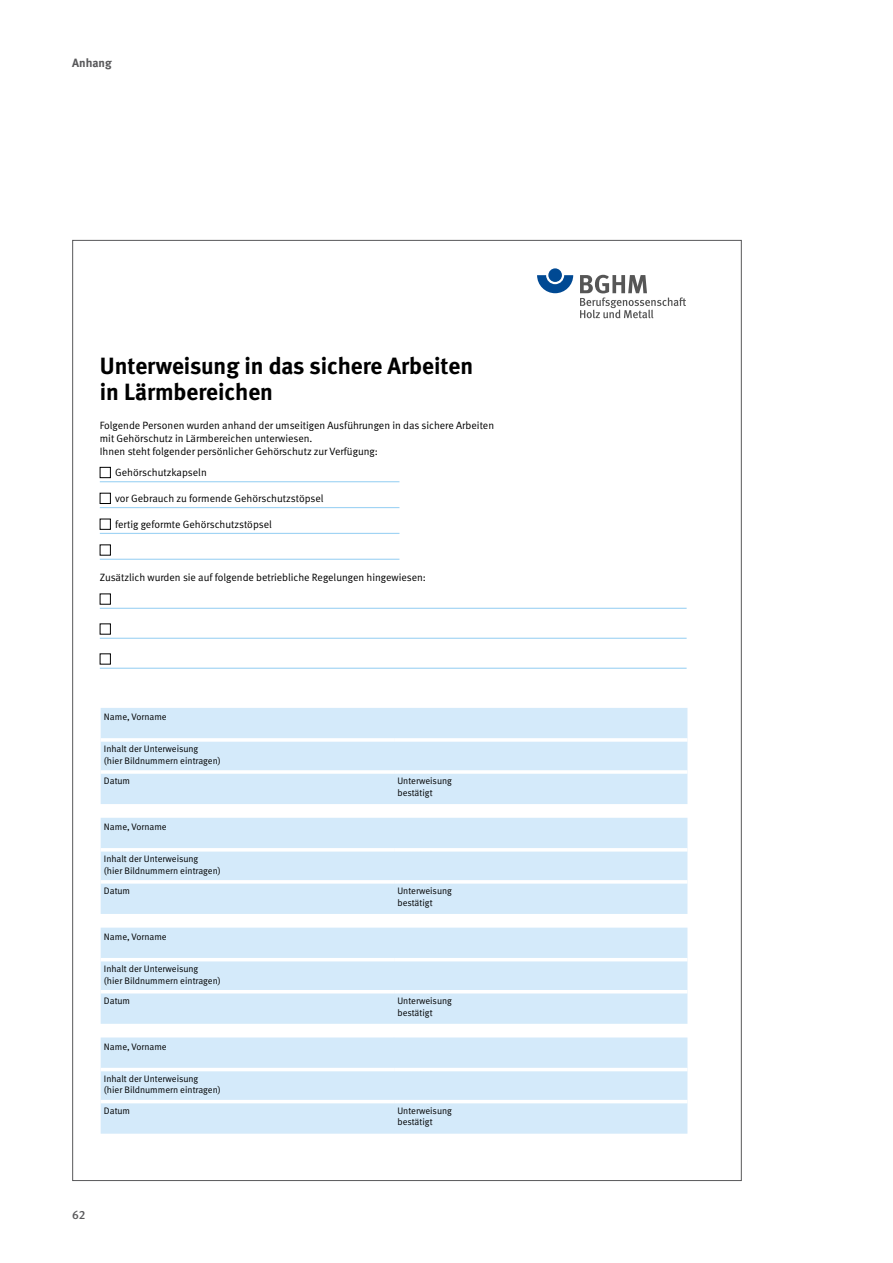
<style>
.page{position:relative;width:893px;height:1263px;background:#fff}
.page>*{position:absolute;margin:0;border:0;box-sizing:border-box;transform-origin:0 0}
.t1{font:700 23.55px/25.8px "DGUV Meta";color:#000}
.t2{font:700 12px "DGUV Meta";color:#58585a}
.t3{font:500 12px "DGUV Meta";color:#58585a}
.t4{font:10.5px/12.9px "DGUV Meta";color:#000}
.t5{font:9.45px/11.7px "DGUV Meta";color:#000}
</style>
<div class="page">
<svg style="left:580px;top:275px;width:106px;height:43px"></svg>
<svg style="left:537px;top:275px;width:36px;height:18px"></svg>
<div style="left:548px;top:268px;width:14px;height:14px;background:#004993;border-radius:50%"></div>
<div style="left:101px;top:708px;width:586px;height:96px;background:#d4eafa"></div>
<hr style="left:101px;top:738px;width:293px;height:4px;background:#fff">
<hr style="left:394px;top:738px;width:293px;height:4px;background:#fff">
<hr style="left:101px;top:770px;width:293px;height:4px;background:#fff">
<hr style="left:394px;top:770px;width:293px;height:4px;background:#f8fbfd">
<div style="left:101px;top:818px;width:586px;height:96px;background:#d4eafa"></div>
<hr style="left:101px;top:848px;width:293px;height:3px;background:#fff">
<hr style="left:394px;top:848px;width:293px;height:3px;background:#fff">
<svg style="left:101px;top:880px;width:293px;height:4px"></svg>
<hr style="left:394px;top:880px;width:293px;height:4px;background:#fff">
<div style="left:101px;top:928px;width:586px;height:96px;background:#d4eafa"></div>
<hr style="left:101px;top:958px;width:293px;height:3px;background:#fff">
<hr style="left:394px;top:958px;width:293px;height:3px;background:#fff">
<hr style="left:101px;top:990px;width:293px;height:3px;background:#fff">
<hr style="left:394px;top:990px;width:293px;height:3px;background:#fff">
<div style="left:101px;top:1037px;width:586px;height:97px;background:#d4eafa"></div>
<hr style="left:101px;top:1068px;width:293px;height:3px;background:#fff">
<hr style="left:394px;top:1068px;width:293px;height:3px;background:#fff">
<hr style="left:101px;top:1100px;width:293px;height:3px;background:#fff">
<hr style="left:394px;top:1100px;width:293px;height:3px;background:#fff">
<hr style="left:100px;top:608px;width:587px;height:1px;background:#a1d4f4">
<hr style="left:100px;top:638px;width:587px;height:1px;background:#a1d4f4">
<hr style="left:100px;top:668px;width:587px;height:1px;background:#a1d4f4">
<div style="left:100px;top:594px;width:11px;height:10px;border:1px solid #000"></div>
<div style="left:100px;top:624px;width:11px;height:10px;border:1px solid #000"></div>
<div style="left:100px;top:654px;width:11px;height:10px;border:1px solid #000"></div>
<hr style="left:100px;top:481px;width:299px;height:1px;background:#a1d4f4">
<hr style="left:100px;top:507px;width:299px;height:1px;background:#a1d4f4">
<hr style="left:100px;top:533px;width:299px;height:1px;background:#a1d4f4">
<hr style="left:100px;top:559px;width:299px;height:1px;background:#a1d4f4">
<div style="left:100px;top:467px;width:11px;height:11px;border:1px solid #000"></div>
<div style="left:100px;top:493px;width:11px;height:11px;border:1px solid #000"></div>
<div style="left:100px;top:519px;width:11px;height:11px;border:1px solid #000"></div>
<div style="left:100px;top:545px;width:11px;height:10px;border:1px solid #000"></div>
<p class="t2" style="left:72px;top:56px;width:41px">Anhang</p>
<p class="t1" style="left:100px;top:354px;width:375px">Unterweisung in das sichere Arbeiten in Lärmbereichen</p>
<p class="t4" style="left:100px;top:419px;width:396px">Folgende Personen wurden anhand der umseitigen Ausführungen in das sichere Arbeiten mit Gehörschutz in Lärmbereichen unterwiesen.<br>Ihnen steht folgender persönlicher Gehörschutz zur Verfügung:</p>
<p class="t4" style="left:115px;top:466px;width:93px">Gehörschutzkapseln</p>
<p class="t4" style="left:115px;top:492px;width:210px">vor Gebrauch zu formende Gehörschutzstöpsel</p>
<p class="t4" style="left:115px;top:518px;width:158px">fertig geformte Gehörschutzstöpsel</p>
<p class="t4" style="left:100px;top:572px;width:328px">Zusätzlich wurden sie auf folgende betriebliche Regelungen hingewiesen:</p>
<p class="t5" style="left:104px;top:711px;width:64px">Name, Vorname</p>
<p class="t5" style="left:104px;top:743px;width:118px">Inhalt der Unterweisung<br>(hier Bildnummern eintragen)</p>
<p class="t5" style="left:104px;top:775px;width:28px">Datum</p>
<p class="t5" style="left:397px;top:775px;width:56px">Unterweisung bestätigt</p>
<p class="t5" style="left:104px;top:821px;width:64px">Name, Vorname</p>
<p class="t5" style="left:104px;top:853px;width:118px">Inhalt der Unterweisung<br>(hier Bildnummern eintragen)</p>
<p class="t5" style="left:104px;top:885px;width:28px">Datum</p>
<p class="t5" style="left:397px;top:885px;width:56px">Unterweisung bestätigt</p>
<p class="t5" style="left:104px;top:931px;width:64px">Name, Vorname</p>
<p class="t5" style="left:104px;top:963px;width:118px">Inhalt der Unterweisung<br>(hier Bildnummern eintragen)</p>
<p class="t5" style="left:104px;top:995px;width:28px">Datum</p>
<p class="t5" style="left:397px;top:995px;width:56px">Unterweisung bestätigt</p>
<p class="t5" style="left:104px;top:1041px;width:64px">Name, Vorname</p>
<p class="t5" style="left:104px;top:1073px;width:118px">Inhalt der Unterweisung<br>(hier Bildnummern eintragen)</p>
<p class="t5" style="left:104px;top:1105px;width:28px">Datum</p>
<p class="t5" style="left:397px;top:1105px;width:56px">Unterweisung bestätigt</p>
<p class="t3" style="left:72px;top:1208px;width:15px">62</p>
</div>
